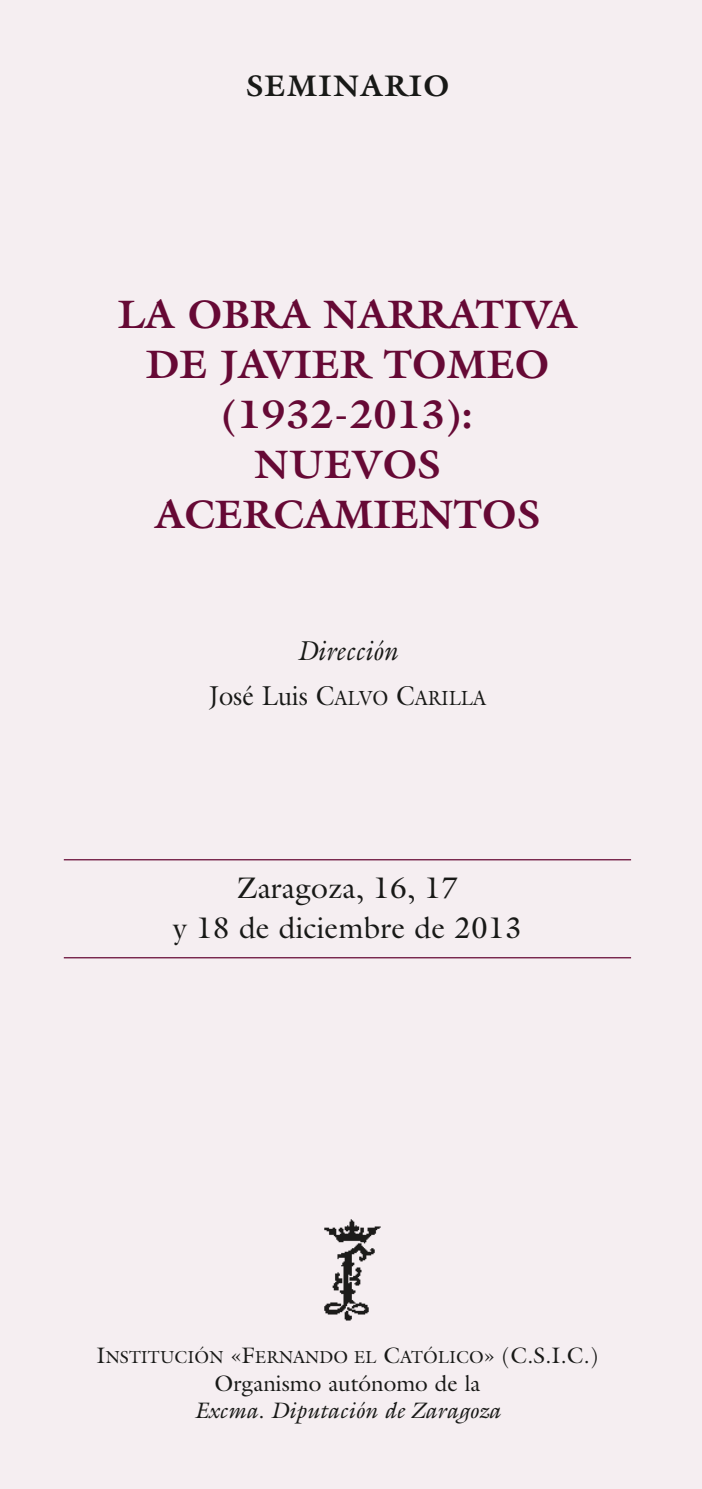
<style>
.page{position:relative;width:702px;height:1489px;background:#fff}
.page>*{position:absolute;margin:0;border:0;box-sizing:border-box;transform-origin:0 0}
.t1{font:700 40px/50px "Galliard";color:#660935;text-align:center}
.t2{font:30px/40px "Galliard";color:#181917;text-align:center}
.t3{font:700 30px "Galliard";letter-spacing:.05em;color:#181917}
.t4{font:italic 27.5px "Galliard";color:#181917;scale:.92 1}
.t5{font:italic 22.5px "Galliard";color:#181917}
.t6{font:22.5px "Galliard";color:#181917}
.t7{font:20.5px "Galliard";color:#181917;scale:.92 1}
.t8{font:17.5px "Galliard";color:#181917}
.s1{font-size:27.5px}
.s2{font-size:22.5px}
</style>
<div class="page">
<div style="left:0;top:0;width:702px;height:1488px;background:#f5eef1"></div>
<hr style="left:64px;top:859px;width:567px;height:1px;background:#660935">
<hr style="left:64px;top:957px;width:567px;height:1px;background:#660935">
<img style="left:324px;top:1219px;width:57px;height:102px">
<p class="t3" style="left:246px;top:74px;width:205px">SEMINARIO</p>
<p class="t1" style="left:118px;top:293px;width:461px">LA OBRA NARRATIVA<br>DE JAVIER TOMEO (1932-2013):<br>NUEVOS<br>ACERCAMIENTOS</p>
<p class="t4" style="left:297px;top:640px;width:111px">Dirección</p>
<p class="t7" style="left:209px;top:690px;width:302px"><span class="s1">José Luis</span> <span class="s1">C</span>ALVO <span class="s1">C</span>ARILLA</p>
<p class="t2" style="left:173px;top:870px;width:350px">Zaragoza, 16, 17<br>y 18 de diciembre de 2013</p>
<p class="t8" style="left:97px;top:1350px;width:503px"><span class="s2">I</span>NSTITUCIÓN <span class="s2">«F</span>ERNANDO EL <span class="s2">C</span>ATÓLICO<span class="s2">» (C.S.I.C.)</span></p>
<p class="t6" style="left:214px;top:1374px;width:267px">Organismo autónomo de la</p>
<p class="t5" style="left:194px;top:1401px;width:308px">Excma. Diputación de Zaragoza</p>
</div>
